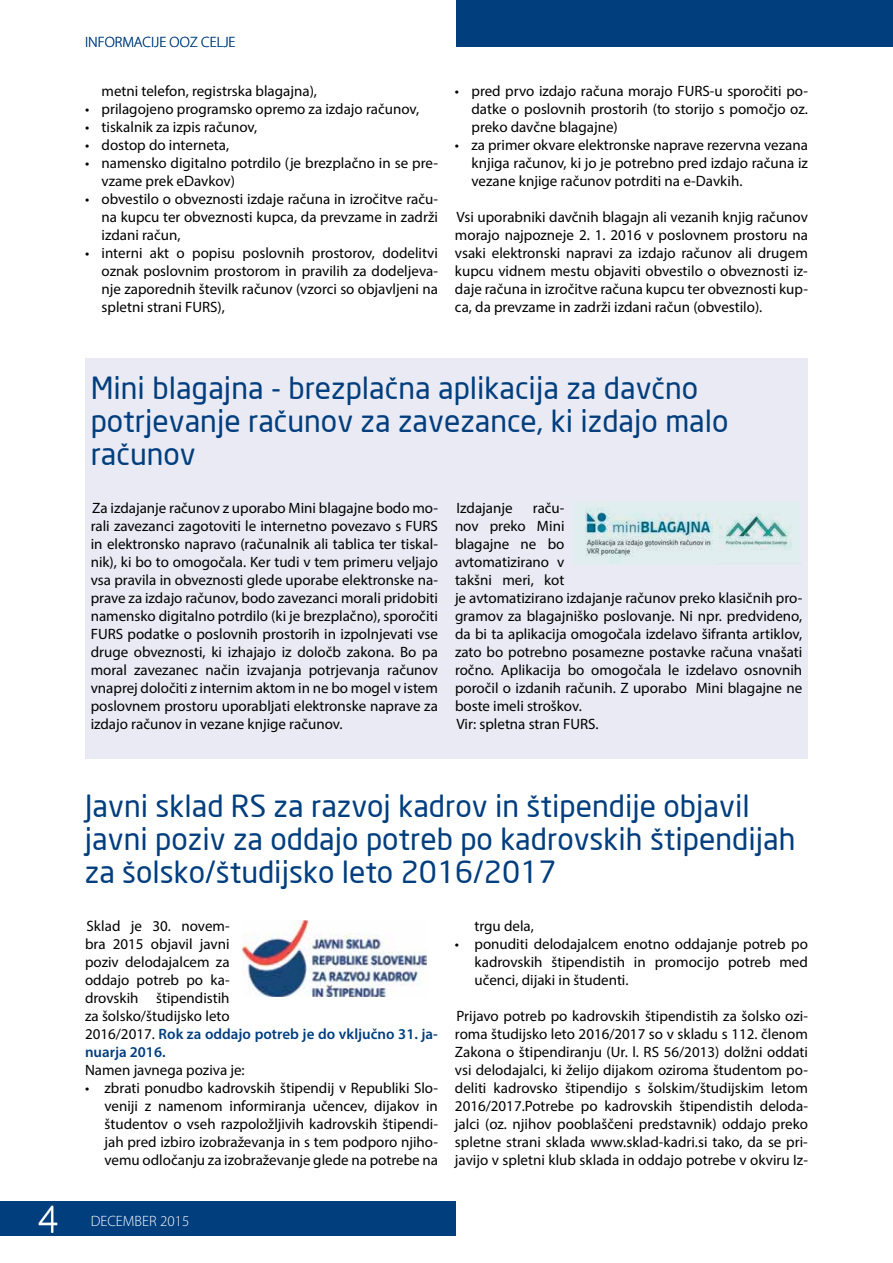
<style>
.page{position:relative;width:893px;height:1263px;background:#fff}
.page>*{position:absolute;margin:0;border:0;box-sizing:border-box;transform-origin:0 0}
.t1{font:300 40.5px "Myriad Pro";color:#fff}
.t2{font:30px/33px "S Dlight";color:#003e7e}
.t3{font:15px/18px "Myriad Pro";color:#000;text-align:justify}
.t4{font:300 15px "Myriad Pro";color:#003e7e}
.t5{font:300 15px "Myriad Pro";color:#fff}
.s1{font-weight:600;color:#003e7e}
</style>
<div class="page">
<div style="left:0;top:1201px;width:456px;height:34px;background:#003e7e"></div>
<div style="left:456px;top:0;width:437px;height:47px;background:#003e7e"></div>
<div style="left:85px;top:358px;width:722px;height:401px;background:#e9eaf3"></div>
<img style="left:584px;top:507px;width:209px;height:58px">
<img style="left:242px;top:920px;width:184px;height:76px">
<p class="t4" style="left:85px;top:33px;width:152px">INFORMACIJE OOZ CELJE</p>
<p class="t3" style="left:102px;top:82px;width:217px">metni telefon, registrska blagajna),</p>
<p class="t3" style="left:85px;top:100px;width:336px">• prilagojeno programsko opremo za izdajo računov,</p>
<p class="t3" style="left:85px;top:118px;width:174px">• tiskalnik za izpis računov,</p>
<p class="t3" style="left:85px;top:136px;width:146px">• dostop do interneta,</p>
<p class="t3" style="left:102px;top:154px;width:338px;text-indent:-16px">• namensko digitalno potrdilo (je brezplačno in se pre&shy;vzame prek eDavkov)</p>
<p class="t3" style="left:102px;top:190px;width:338px;text-indent:-16px">• obvestilo o obveznosti izdaje računa in izročitve raču&shy;na kupcu ter obveznosti kupca, da prevzame in zadrži izdani račun,</p>
<p class="t3" style="left:102px;top:244px;width:338px;text-indent:-16px">• interni akt o popisu poslovnih prostorov, dodelitvi oznak poslovnim prostorom in pravilih za dodeljeva&shy;nje zaporednih številk računov (vzorci so objavljeni na spletni strani FURS),</p>
<p class="t3" style="left:471px;top:82px;width:338px;text-indent:-16px">• pred prvo izdajo računa morajo FURS-u sporočiti po&shy;datke o poslovnih prostorih (to storijo s pomočjo oz. preko davčne blagajne)</p>
<p class="t3" style="left:471px;top:136px;width:338px;text-indent:-16px">• za primer okvare elektronske naprave rezervna vezana knjiga računov, ki jo je potrebno pred izdajo računa iz vezane knjige računov potrditi na e-Davkih.</p>
<p class="t3" style="left:455px;top:208px;width:354px">Vsi uporabniki davčnih blagajn ali vezanih knjig računov morajo najpozneje 2. 1. 2016 v poslovnem prostoru na vsaki elektronski napravi za izdajo računov ali drugem kupcu vidnem mestu objaviti obvestilo o obveznosti iz&shy;daje računa in izročitve računa kupcu ter obveznosti kup&shy;ca, da prevzame in zadrži izdani račun (obvestilo).</p>
<h2 class="t2" style="left:91px;top:372px;width:639px">Mini blagajna - brezplačna aplikacija za davčno potrjevanje računov za zavezance, ki izdajo malo računov</h2>
<p class="t3" style="left:91px;top:499px;width:349px">Za izdajanje računov z uporabo Mini blagajne bodo mo&shy;rali zavezanci zagotoviti le internetno povezavo s FURS in elektronsko napravo (računalnik ali tablica ter tiskal&shy;nik), ki bo to omogočala. Ker tudi v tem primeru veljajo vsa pravila in obveznosti glede uporabe elektronske na&shy;prave za izdajo računov, bodo zavezanci morali pridobiti namensko digitalno potrdilo (ki je brezplačno), sporočiti FURS podatke o poslovnih prostorih in izpolnjevati vse druge obveznosti, ki izhajajo iz določb zakona. Bo pa moral zavezanec način izvajanja potrjevanja računov vnaprej določiti z internim aktom in ne bo mogel v istem poslovnem prostoru uporabljati elektronske naprave za izdajo računov in vezane knjige računov.</p>
<p class="t3" style="left:456px;top:499px;width:58px">Izdajanje</p>
<p class="t3" style="left:455px;top:499px;width:349px;text-align:left;text-indent:78px">raču-<br>nov preko Mini<br>blagajne ne bo<br>avtomatizirano v<br>takšni meri, kot<br>je avtomatizirano izdajanje računov preko klasičnih pro&shy;gramov za blagajniško poslovanje. Ni npr. predvideno, da bi ta aplikacija omogočala izdelavo šifranta artiklov, zato bo potrebno posamezne postavke računa vnašati ročno. Aplikacija bo omogočala le izdelavo osnovnih poročil o izdanih računih. Z uporabo Mini blagajne ne boste imeli stroškov.<br>Vir: spletna stran FURS.</p>
<h2 class="t2" style="left:85px;top:790px;width:712px">Javni sklad RS za razvoj kadrov in štipendije objavil javni poziv za oddajo potreb po kadrovskih štipendijah za šolsko/študijsko leto 2016/2017</h2>
<p class="t3" style="left:85px;top:917px;width:354px;text-align:left">Sklad je 30. novem-<br>bra 2015 objavil javni<br>poziv delodajalcem za<br>oddajo potreb po ka-<br>drovskih štipendistih<br>za šolsko/študijsko leto<br>2016/2017. <span class="s1">Rok za oddajo potreb je do vključno 31. ja&shy;nuarja 2016.</span></p>
<p class="t3" style="left:85px;top:1061px;width:161px">Namen javnega poziva je:</p>
<p class="t3" style="left:105px;top:1079px;width:335px;text-indent:-20px">• zbrati ponudbo kadrovskih štipendij v Republiki Slo&shy;veniji z namenom informiranja učencev, dijakov in študentov o vseh razpoložljivih kadrovskih štipendi&shy;jah pred izbiro izobraževanja in s tem podporo njiho&shy;vemu odločanju za izobraževanje glede na potrebe na</p>
<p class="t3" style="left:474px;top:917px;width:61px">trgu dela,</p>
<p class="t3" style="left:474px;top:935px;width:335px;text-indent:-19px">• ponuditi delodajalcem enotno oddajanje potreb po kadrovskih štipendistih in promocijo potreb med učenci, dijaki in študenti.</p>
<p class="t3" style="left:455px;top:1007px;width:354px">Prijavo potreb po kadrovskih štipendistih za šolsko ozi&shy;roma študijsko leto 2016/2017 so v skladu s 112. členom Zakona o štipendiranju (Ur. l. RS 56/2013) dolžni oddati vsi delodajalci, ki želijo dijakom oziroma študentom po&shy;deliti kadrovsko štipendijo s šolskim/študijskim letom 2016/2017.Potrebe po kadrovskih štipendistih deloda&shy;jalci (oz. njihov pooblaščeni predstavnik) oddajo preko spletne strani sklada www.sklad-kadri.si tako, da se pri&shy;javijo v spletni klub sklada in oddajo potrebe v okviru Iz-</p>
<h1 class="t1" style="left:39px;top:1197px;width:21px">4</h1>
<p class="t5" style="left:91px;top:1212px;width:100px">DECEMBER 2015</p>
</div>
